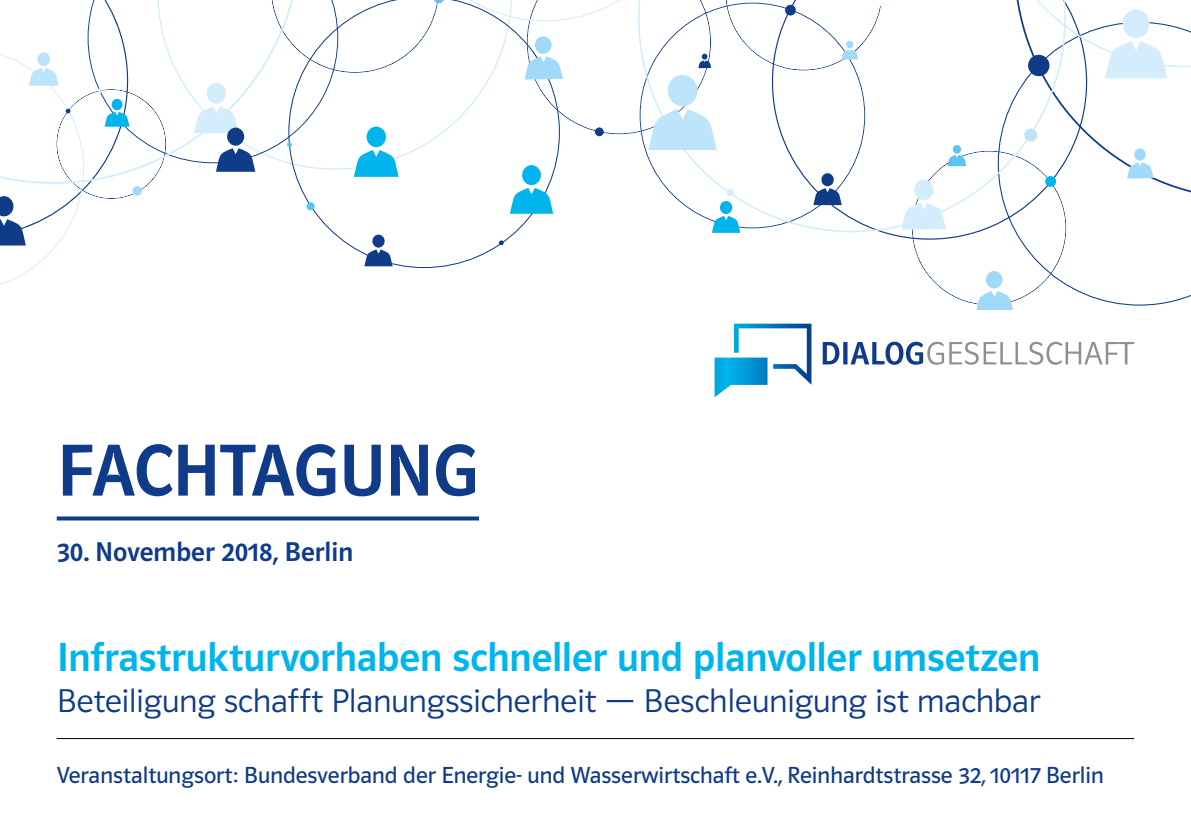
<style>
.page{position:relative;width:1191px;height:840px;background:#fff}
.page>*{position:absolute;margin:0;border:0;box-sizing:border-box;transform-origin:0 0}
.t1{font:76px "Polo 11 K Krftg";letter-spacing:-.01em;color:#0f3b89}
.t2{font:42px "Polo 11 K Krftg";letter-spacing:-.005em;color:#00b5ed}
.t3{font:34px "Polo 11 K Leicht";color:#0f3b89}
.t4{font:28px "Polo 11 K Krftg";color:#0f3b89}
.t5{font:24px "Polo 11 K Buch";color:#0f3b89}
</style>
<div class="page">
<svg style="left:166px;top:44px;width:105px;height:128px"></svg>
<div style="left:207px;top:83px;width:19px;height:20px;background:#d4edfc;border-radius:50%"></div>
<svg style="left:194px;top:106px;width:45px;height:27px"></svg>
<svg style="left:271px;top:0;width:920px;height:309px"></svg>
<div style="left:1024px;top:128px;width:13px;height:13px;background:#bce4fa;border-radius:50%"></div>
<div style="left:726px;top:189px;width:8px;height:7px;background:#d4edfc;border-radius:50%"></div>
<div style="left:227px;top:127px;width:17px;height:19px;background:#0f3b89;border-radius:50%"></div>
<svg style="left:216px;top:148px;width:39px;height:24px"></svg>
<svg style="left:0;top:0;width:166px;height:285px"></svg>
<svg style="left:714px;top:323px;width:97px;height:74px"></svg>
<svg style="left:822px;top:341px;width:312px;height:23px"></svg>
<hr style="left:57px;top:737px;width:1077px;height:1px;background:#000">
<svg style="left:57px;top:516px;width:422px;height:4px;background:#2b5297"></svg>
<div style="left:865px;top:0;width:40px;height:5px;background:#fff"></div>
<p class="t1" style="left:57px;top:430px;width:424px">FACHTAGUNG</p>
<p class="t4" style="left:57px;top:536px;width:298px">30. November 2018, Berlin</p>
<p class="t2" style="left:57px;top:634px;width:985px">Infrastrukturvorhaben schneller und planvoller umsetzen</p>
<p class="t3" style="left:57px;top:682px;width:985px">Beteiligung schafft Planungssicherheit — Beschleunigung ist machbar</p>
<p class="t5" style="left:57px;top:762px;width:1048px">Veranstaltungsort: Bundesverband der Energie- und Wasserwirtschaft e.V., Reinhardtstrasse 32, 10117 Berlin</p>
</div>
